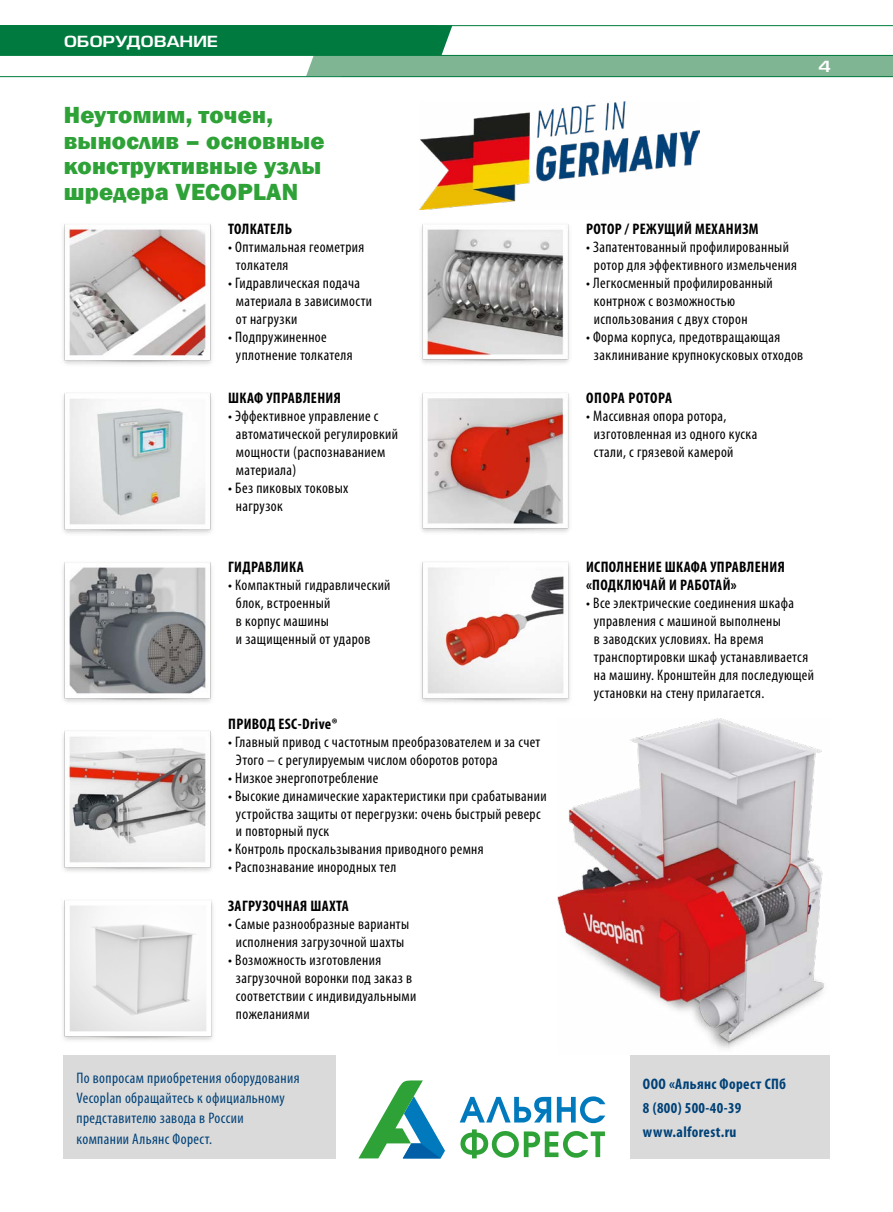
<style>
.page{position:relative;width:893px;height:1212px;background:#fff}
.page>*{position:absolute;margin:0;border:0;box-sizing:border-box;transform-origin:0 0}
.t1{font:800 24px/25.5px "Franklin Gothic";letter-spacing:.01em;color:#2ea237}
.t2{font:condensed 15.3px/18px "Myriad Pro";letter-spacing:.025em;color:#000}
.t3{font:700 condensed 15.3px/18px "Myriad Pro";letter-spacing:.025em;color:#000}
.t4{font:condensed 15.3px/20.2px "Myriad Pro";letter-spacing:.025em;color:#004177}
.t5{font:700 condensed 15.3px/24px "Myriad Pro";letter-spacing:.025em;color:#004177}
.t6{font:700 condensed 15.3px "Myriad Pro";letter-spacing:.045em;color:#000}
.t7{font:15px "Europe Demi";letter-spacing:-.02em;color:#fff;scale:1.2 1}
</style>
<div class="page">
<div style="left:0;top:25px;width:436px;height:30px;background:#007a3e"></div>
<div style="left:342px;top:55px;width:551px;height:21px;background:#80b593"></div>
<svg style="left:306px;top:26px;width:156px;height:50px"></svg>
<hr style="left:0;top:25px;width:893px;height:1px;background:#007a3e">
<hr style="left:0;top:55px;width:893px;height:1px;background:#007a3e">
<hr style="left:0;top:76px;width:893px;height:1px;background:#007a3e">
<img style="left:557px;top:718px;width:267px;height:331px">
<img style="left:63px;top:224px;width:149px;height:141px">
<img style="left:63px;top:393px;width:149px;height:141px">
<img style="left:63px;top:730px;width:149px;height:142px">
<img style="left:63px;top:562px;width:149px;height:141px">
<img style="left:63px;top:900px;width:151px;height:141px">
<img style="left:421px;top:224px;width:149px;height:140px">
<img style="left:421px;top:392px;width:149px;height:141px">
<img style="left:421px;top:562px;width:150px;height:141px">
<img style="left:419px;top:101px;width:280px;height:109px">
<svg style="left:460px;top:1096px;width:145px;height:27px"></svg>
<svg style="left:460px;top:1129px;width:145px;height:29px"></svg>
<svg style="left:358px;top:1080px;width:87px;height:78px"></svg>
<div style="left:64px;top:1055px;width:272px;height:104px;background:#dadada"></div>
<div style="left:630px;top:1055px;width:199px;height:104px;background:#dadada"></div>
<p class="t7" style="left:64px;top:32px;width:130px">ОБОРУДОВАНИЕ</p>
<h1 class="t1" style="left:64px;top:102px;width:262px">Неутомим, точен, вынослив – основные конструктивные узлы шредера VECOPLAN</h1>
<p class="t3" style="left:228px;top:219px;width:65px">ТОЛКАТЕЛЬ</p>
<p class="t2" style="left:236px;top:237px;width:130px;text-indent:-8px">• Оптимальная геометрия толкателя</p>
<p class="t2" style="left:236px;top:273px;width:138px;text-indent:-8px">• Гидравлическая подача материала в зависимости от нагрузки</p>
<p class="t2" style="left:236px;top:327px;width:118px;text-indent:-8px">• Подпружиненное уплотнение толкателя</p>
<p class="t3" style="left:228px;top:388px;width:114px">ШКАФ УПРАВЛЕНИЯ</p>
<p class="t2" style="left:236px;top:407px;width:164px;text-indent:-8px">• Эффективное управление с автоматической регулировкий мощности (распознаванием материала)</p>
<p class="t2" style="left:236px;top:478px;width:114px;text-indent:-8px">• Без пиковых токовых нагрузок</p>
<p class="t3" style="left:228px;top:557px;width:77px">ГИДРАВЛИКА</p>
<p class="t2" style="left:236px;top:575px;width:156px;text-indent:-8px">• Компактный гидравлический блок, встроенный<br>в корпус машины<br>и защищенный от ударов</p>
<p class="t3" style="left:228px;top:714px;width:111px">ПРИВОД ESC-Drive®</p>
<p class="t2" style="left:236px;top:732px;width:306px;text-indent:-8px">• Главный привод с частотным преобразователем и за счет<br>Этого – с регулируемым числом оборотов ротора</p>
<p class="t2" style="left:228px;top:768px;width:152px">• Низкое энергопотребление</p>
<p class="t2" style="left:236px;top:786px;width:312px;text-indent:-8px">• Высокие динамические характеристики при срабатывании устройства защиты от перегрузки: очень быстрый реверс и повторный пуск</p>
<p class="t2" style="left:228px;top:840px;width:257px">• Контроль проскальзывания приводного ремня</p>
<p class="t2" style="left:228px;top:858px;width:170px">• Распознавание инородных тел</p>
<p class="t3" style="left:228px;top:896px;width:122px">ЗАГРУЗОЧНАЯ ШАХТА</p>
<p class="t2" style="left:228px;top:914px;width:182px;text-align:center">• Самые разнообразные варианты исполнения загрузочной шахты</p>
<p class="t2" style="left:236px;top:950px;width:182px;text-indent:-8px">• Возможность изготовления загрузочной воронки под заказ в соответствии с индивидуальными пожеланиями</p>
<p class="t7" style="left:819px;top:57px;width:12px">4</p>
<p class="t3" style="left:586px;top:219px;width:174px">РОТОР / РЕЖУЩИЙ МЕХАНИЗМ</p>
<p class="t2" style="left:586px;top:237px;width:212px;text-align:center">• Запатентованный профилированный ротор для эффективного измельчения</p>
<p class="t2" style="left:594px;top:273px;width:180px;text-indent:-8px">• Легкосменный профилированный контрнож с возможностью использования с двух сторон</p>
<p class="t2" style="left:594px;top:327px;width:211px;text-indent:-8px">• Форма корпуса, предотвращающая заклинивание крупнокусковых отходов</p>
<p class="t6" style="left:586px;top:388px;width:88px">ОПОРА РОТОРА</p>
<p class="t2" style="left:594px;top:406px;width:165px;text-indent:-8px">• Массивная опора ротора, изготовленная из одного куска стали, с грязевой камерой</p>
<p class="t3" style="left:586px;top:557px;width:200px">ИСПОЛНЕНИЕ ШКАФА УПРАВЛЕНИЯ «ПОДКЛЮЧАЙ И РАБОТАЙ»</p>
<p class="t2" style="left:594px;top:593px;width:222px;text-indent:-8px">• Все электрические соединения шкафа управления с машиной выполнены<br>в заводских условиях. На время транспортировки шкаф устанавливается на машину. Кронштейн для последующей установки на стену прилагается.</p>
<p class="t4" style="left:77px;top:1067px;width:224px">По вопросам приобретения оборудования Vecoplan обращайтесь к официальному представителю завода в России компании Альянс Форест.</p>
<p class="t5" style="left:643px;top:1072px;width:145px">ООО «Альянс Форест СПб<br>8 (800) 500-40-39 www.alforest.ru</p>
</div>
